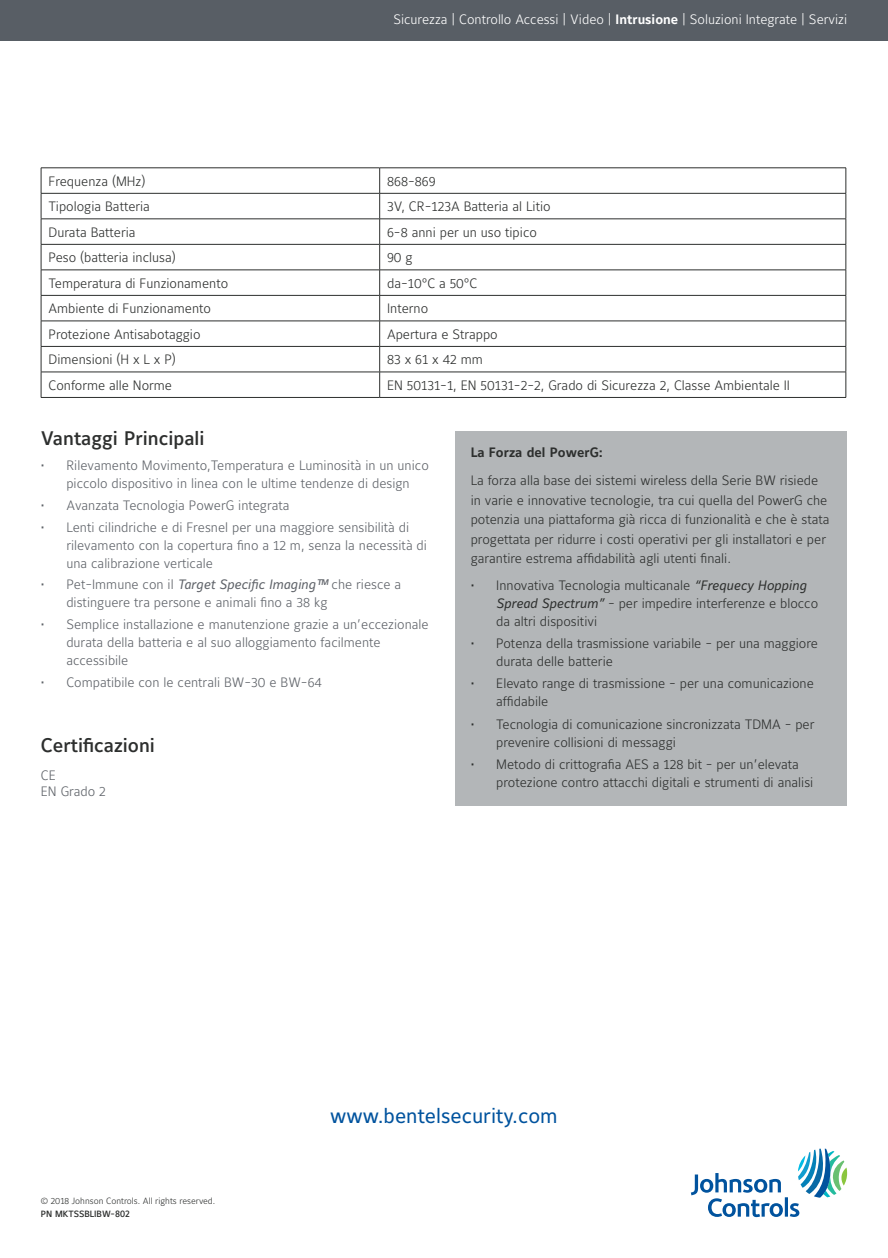
<style>
.page{position:relative;width:888px;height:1258px;background:#fff}
.page>*{position:absolute;margin:0;border:0;box-sizing:border-box;transform-origin:0 0}
.t1{font:21px "Maurea Jci Lf ML";color:#01539e}
.t2{font:500 19.5px "Maurea Jci Lf ML";color:#2d2f2e}
.t3{font:300 13.5px/18px "Maurea Jci Lf ML";color:#2d2f2e}
.t4{font:300 13.5px/18px "Maurea Jci Lf ML";color:#5f6369}
.t5{font:300 13.5px "Maurea Jci Lf ML";color:#fff}
.t6{font:700 13.5px "Maurea Jci Lf ML";color:#2d2f2e}
.t7{font:300 9px "Maurea Jci Lf ML";color:#2d2f2e}
.t8{font:500 9px "Maurea Jci Tf ML";color:#2d2f2e}
.s1{font-weight:700}
.s2{font-weight:400;font-style:italic}
</style>
<div class="page">
<svg style="left:691px;top:1148px;width:156px;height:69px"></svg>
<div style="left:0;top:0;width:888px;height:41px;background:#585e65"></div>
<hr style="left:41px;top:168px;width:339px;height:1px;background:#2d2f2e">
<hr style="left:380px;top:168px;width:466px;height:1px;background:#2d2f2e">
<hr style="left:41px;top:193px;width:339px;height:1px;background:#2d2f2e">
<hr style="left:380px;top:193px;width:466px;height:1px;background:#2d2f2e">
<hr style="left:41px;top:219px;width:339px;height:1px;background:#2d2f2e">
<hr style="left:380px;top:219px;width:466px;height:1px;background:#2d2f2e">
<hr style="left:41px;top:244px;width:339px;height:1px;background:#2d2f2e">
<hr style="left:380px;top:244px;width:466px;height:1px;background:#2d2f2e">
<hr style="left:41px;top:270px;width:339px;height:1px;background:#2d2f2e">
<hr style="left:380px;top:270px;width:466px;height:1px;background:#2d2f2e">
<hr style="left:41px;top:295px;width:339px;height:1px;background:#2d2f2e">
<hr style="left:380px;top:295px;width:466px;height:1px;background:#2d2f2e">
<hr style="left:41px;top:321px;width:339px;height:1px;background:#2d2f2e">
<hr style="left:380px;top:321px;width:466px;height:1px;background:#2d2f2e">
<hr style="left:41px;top:346px;width:339px;height:1px;background:#2d2f2e">
<hr style="left:380px;top:346px;width:466px;height:1px;background:#2d2f2e">
<hr style="left:41px;top:372px;width:339px;height:1px;background:#2d2f2e">
<svg style="left:41px;top:168px;width:1px;height:229px"></svg>
<hr style="left:380px;top:372px;width:466px;height:1px;background:#2d2f2e">
<svg style="left:379px;top:168px;width:1px;height:229px"></svg>
<svg style="left:846px;top:168px;width:1px;height:229px"></svg>
<hr style="left:41px;top:397px;width:339px;height:1px;background:#2d2f2e">
<hr style="left:380px;top:397px;width:466px;height:1px;background:#2d2f2e">
<div style="left:455px;top:431px;width:391px;height:374px;background:#b3b6b8"></div>
<p class="t5" style="left:393px;top:11px;width:455px">Sicurezza | Controllo Accessi | Video | <span class="s1">Intrusione</span> | Soluzioni Integrate | Servizi</p>
<p class="t3" style="left:49px;top:172px;width:98px">Frequenza (MHz)</p>
<p class="t3" style="left:387px;top:172px;width:50px">868-869</p>
<p class="t3" style="left:49px;top:197px;width:103px">Tipologia Batteria</p>
<p class="t3" style="left:387px;top:197px;width:165px">3V, CR-123A Batteria al Litio</p>
<p class="t3" style="left:49px;top:223px;width:89px">Durata Batteria</p>
<p class="t3" style="left:387px;top:223px;width:151px">6-8 anni per un uso tipico</p>
<p class="t3" style="left:49px;top:248px;width:129px">Peso (batteria inclusa)</p>
<p class="t3" style="left:387px;top:248px;width:27px">90 g</p>
<p class="t3" style="left:49px;top:274px;width:181px">Temperatura di Funzionamento</p>
<p class="t3" style="left:387px;top:274px;width:92px">da-10°C a 50°C</p>
<p class="t3" style="left:49px;top:299px;width:164px">Ambiente di Funzionamento</p>
<p class="t3" style="left:387px;top:299px;width:43px">Interno</p>
<p class="t3" style="left:49px;top:325px;width:154px">Protezione Antisabotaggio</p>
<p class="t3" style="left:387px;top:325px;width:112px">Apertura e Strappo</p>
<p class="t3" style="left:49px;top:350px;width:129px">Dimensioni (H x L x P)</p>
<p class="t3" style="left:387px;top:350px;width:97px">83 x 61 x 42 mm</p>
<p class="t3" style="left:49px;top:376px;width:125px">Conforme alle Norme</p>
<p class="t3" style="left:387px;top:376px;width:404px">EN 50131-1, EN 50131-2-2, Grado di Sicurezza 2, Classe Ambientale II</p>
<h2 class="t2" style="left:41px;top:426px;width:165px">Vantaggi Principali</h2>
<p class="t4" style="left:41px;top:456px;width:389px;line-height:17.5px;text-align:center">• Rilevamento Movimento,Temperatura e Luminosità in un unico piccolo dispositivo in linea con le ultime tendenze di design</p>
<p class="t4" style="left:41px;top:496px;width:250px">• Avanzata Tecnologia PowerG integrata</p>
<p class="t4" style="left:66px;top:518px;width:362px;text-indent:-26px">• Lenti cilindriche e di Fresnel per una maggiore sensibilità di rilevamento con la copertura fino a 12 m, senza la necessità di una calibrazione verticale</p>
<p class="t4" style="left:66px;top:575px;width:336px;text-indent:-26px">• Pet-Immune con il <span class="s2">Target Specific Imaging™</span> che riesce a distinguere tra persone e animali fino a 38 kg</p>
<p class="t4" style="left:66px;top:615px;width:364px;text-indent:-26px">• Semplice installazione e manutenzione grazie a un’eccezionale durata della batteria e al suo alloggiamento facilmente accessibile</p>
<p class="t4" style="left:41px;top:673px;width:283px">• Compatibile con le centrali BW-30 e BW-64</p>
<p class="t6" style="left:471px;top:444px;width:134px">La Forza del PowerG:</p>
<p class="t3" style="left:471px;top:470px;width:360px;line-height:19.5px">La forza alla base dei sistemi wireless della Serie BW risiede in varie e innovative tecnologie, tra cui quella del PowerG che potenzia una piattaforma già ricca di funzionalità e che è stata progettata per ridurre i costi operativi per gli installatori e per garantire estrema affidabilità agli utenti finali.</p>
<p class="t3" style="left:496px;top:576px;width:323px;text-indent:-26px">• Innovativa Tecnologia multicanale <span class="s2">“Frequecy Hopping<br>Spread Spectrum”</span> - per impedire interferenze e blocco da altri dispositivi</p>
<p class="t3" style="left:496px;top:634px;width:323px;text-indent:-26px">• Potenza della trasmissione variabile - per una maggiore durata delle batterie</p>
<p class="t3" style="left:496px;top:674px;width:319px;text-indent:-26px">• Elevato range di trasmissione - per una comunicazione affidabile</p>
<p class="t3" style="left:496px;top:714px;width:320px;text-indent:-26px">• Tecnologia di comunicazione sincronizzata TDMA - per prevenire collisioni di messaggi</p>
<p class="t3" style="left:496px;top:755px;width:319px;text-indent:-26px">• Metodo di crittografia AES a 128 bit - per un’elevata protezione contro attacchi digitali e strumenti di analisi</p>
<h2 class="t2" style="left:41px;top:733px;width:116px">Certificazioni</h2>
<p class="t4" style="left:41px;top:767px;width:67px;line-height:15.8px">CE<br>EN Grado 2</p>
<p class="t7" style="left:41px;top:1195px;width:176px">© 2018 Johnson Controls. All rights reserved.</p>
<p class="t8" style="left:41px;top:1208px;width:91px">PN MKTSSBLIBW-802</p>
<h1 class="t1" style="left:330px;top:1103px;width:229px">www.bentelsecurity.com</h1>
</div>
